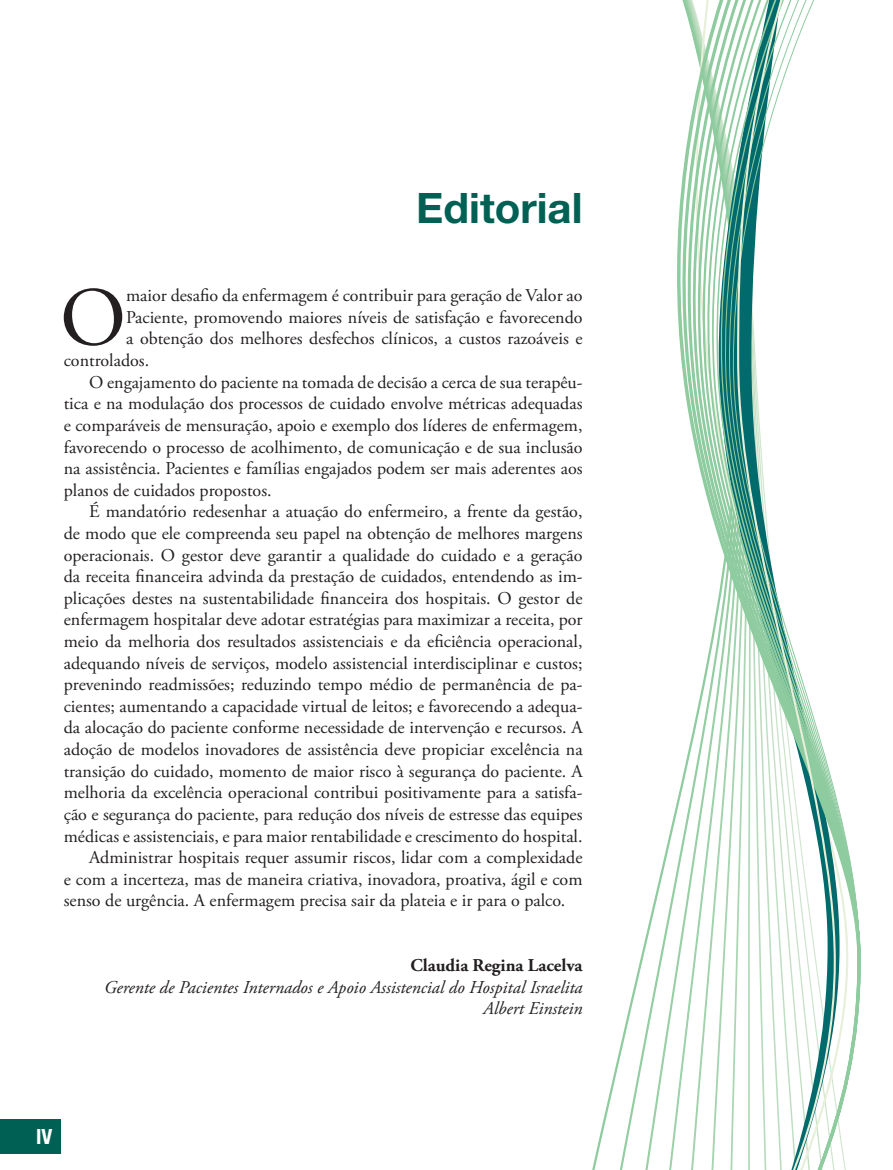
<style>
.page{position:relative;width:893px;height:1170px;background:#fff}
.page>*{position:absolute;margin:0;border:0;box-sizing:border-box;transform-origin:0 0}
.t1{font:83.1px "Adobe Garamond Pro";color:#231f20}
.t2{font:700 42px "Helvetica Neue LT Std";color:#006053}
.t3{font:700 condensed 21px "Helvetica Neue LT Std";color:#fff}
.t4{font:18px "Adobe Garamond Pro";color:#231f20}
.t5{font:italic 18px/21.6px "Adobe Garamond Pro";color:#231f20;text-align:right}
.t6{font:700 18px "Adobe Garamond Pro";color:#231f20}
</style>
<div class="page">
<svg style="left:592px;top:841px;width:76px;height:328px"></svg>
<svg style="left:668px;top:0;width:193px;height:1169px"></svg>
<svg style="left:736px;top:0;width:101px;height:1169px"></svg>
<div style="left:0;top:1118px;width:61px;height:35px;background:#006053"></div>
<h2 class="t2" style="left:416px;top:182px;width:168px">Editorial</h2>
<h1 class="t1" style="left:60px;top:268px;width:68px">O</h1>
<p class="t4" style="left:126px;top:285px;width:458px">maior desafio da enfermagem é contribuir para geração de Valor ao</p>
<p class="t4" style="left:126px;top:306px;width:458px">Paciente, promovendo maiores níveis de satisfação e favorecendo</p>
<p class="t4" style="left:126px;top:328px;width:458px">a obtenção dos melhores desfechos clínicos, a custos razoáveis e</p>
<p class="t4" style="left:64px;top:349px;width:87px">controlados.</p>
<p class="t4" style="left:89px;top:371px;width:495px">O engajamento do paciente na tomada de decisão a cerca de sua terapêu-</p>
<p class="t4" style="left:64px;top:393px;width:520px">tica e na modulação dos processos de cuidado envolve métricas adequadas</p>
<p class="t4" style="left:64px;top:414px;width:520px">e comparáveis de mensuração, apoio e exemplo dos líderes de enfermagem,</p>
<p class="t4" style="left:64px;top:436px;width:520px">favorecendo o processo de acolhimento, de comunicação e de sua inclusão</p>
<p class="t4" style="left:64px;top:457px;width:520px">na assistência. Pacientes e famílias engajados podem ser mais aderentes aos</p>
<p class="t4" style="left:64px;top:479px;width:209px">planos de cuidados propostos.</p>
<p class="t4" style="left:89px;top:501px;width:495px">É mandatório redesenhar a atuação do enfermeiro, a frente da gestão,</p>
<p class="t4" style="left:64px;top:522px;width:520px">de modo que ele compreenda seu papel na obtenção de melhores margens</p>
<p class="t4" style="left:64px;top:544px;width:520px">operacionais. O gestor deve garantir a qualidade do cuidado e a geração</p>
<p class="t4" style="left:64px;top:565px;width:520px">da receita financeira advinda da prestação de cuidados, entendendo as im-</p>
<p class="t4" style="left:64px;top:587px;width:520px">plicações destes na sustentabilidade financeira dos hospitais. O gestor de</p>
<p class="t4" style="left:64px;top:609px;width:520px">enfermagem hospitalar deve adotar estratégias para maximizar a receita, por</p>
<p class="t4" style="left:64px;top:630px;width:520px">meio da melhoria dos resultados assistenciais e da eficiência operacional,</p>
<p class="t4" style="left:64px;top:652px;width:520px">adequando níveis de serviços, modelo assistencial interdisciplinar e custos;</p>
<p class="t4" style="left:64px;top:673px;width:520px">prevenindo readmissões; reduzindo tempo médio de permanência de pa-</p>
<p class="t4" style="left:64px;top:695px;width:520px">cientes; aumentando a capacidade virtual de leitos; e favorecendo a adequa-</p>
<p class="t4" style="left:64px;top:717px;width:520px">da alocação do paciente conforme necessidade de intervenção e recursos. A</p>
<p class="t4" style="left:64px;top:738px;width:520px">adoção de modelos inovadores de assistência deve propiciar excelência na</p>
<p class="t4" style="left:64px;top:760px;width:520px">transição do cuidado, momento de maior risco à segurança do paciente. A</p>
<p class="t4" style="left:64px;top:781px;width:520px">melhoria da excelência operacional contribui positivamente para a satisfa-</p>
<p class="t4" style="left:64px;top:803px;width:520px">ção e segurança do paciente, para redução dos níveis de estresse das equipes</p>
<p class="t4" style="left:64px;top:825px;width:520px">médicas e assistenciais, e para maior rentabilidade e crescimento do hospital.</p>
<p class="t4" style="left:89px;top:846px;width:495px">Administrar hospitais requer assumir riscos, lidar com a complexidade</p>
<p class="t4" style="left:64px;top:868px;width:520px">e com a incerteza, mas de maneira criativa, inovadora, proativa, ágil e com</p>
<p class="t4" style="left:64px;top:889px;width:503px">senso de urgência. A enfermagem precisa sair da plateia e ir para o palco.</p>
<p class="t6" style="left:410px;top:954px;width:174px">Claudia Regina Lacelva</p>
<p class="t5" style="left:104px;top:976px;width:480px">Gerente de Pacientes Internados e Apoio Assistencial do Hospital Israelita<br>Albert Einstein</p>
<p class="t3" style="left:36px;top:1123px;width:18px">IV</p>
</div>
